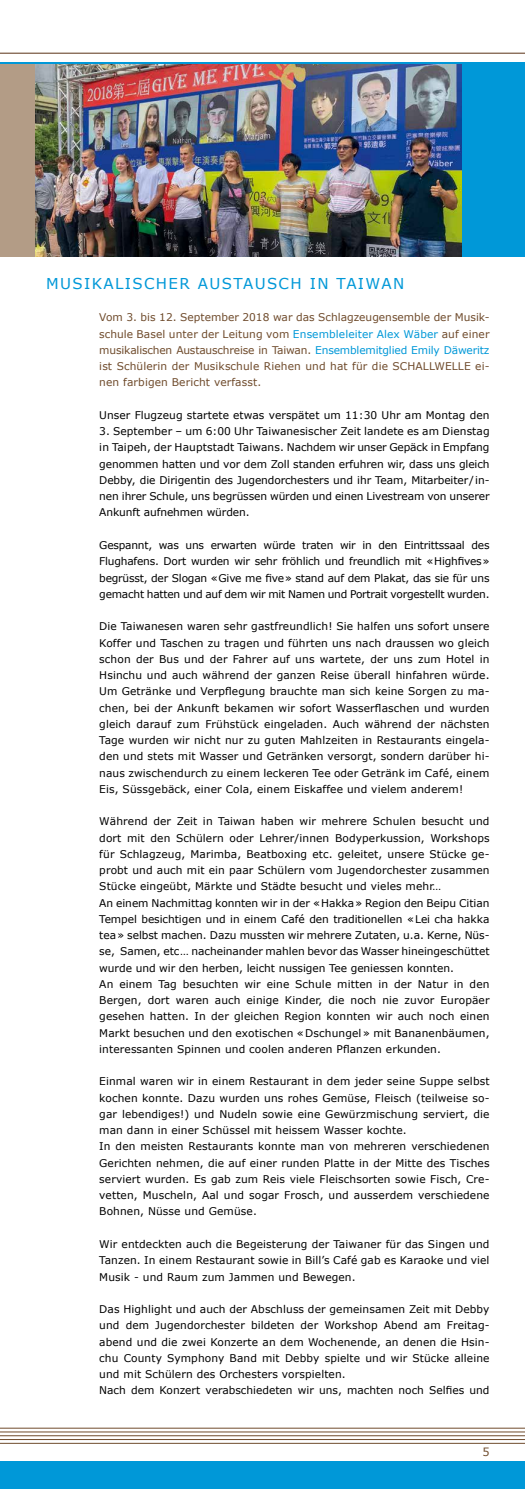
<style>
.page{position:relative;width:525px;height:1489px;background:#fff}
.page>*{position:absolute;margin:0;border:0;box-sizing:border-box;transform-origin:0 0}
.t1{font:15px "Verdana";letter-spacing:.09em;color:#0098d8}
.t2{font:11.25px "Verdana";color:#6f4b2c}
.t3{font:10.62px/16.2px "Verdana";letter-spacing:.01em;color:#000;text-align:justify}
.t4{font:10.62px/16.2px "Verdana";letter-spacing:.01em;color:#6f4b2c;text-align:justify}
.s1{color:#0098d8}
</style>
<div class="page">
<div style="left:0;top:1460px;width:524px;height:28px;background:#0098d8"></div>
<hr style="left:0;top:1427px;width:524px;height:1px;background:#6f4b2c">
<hr style="left:0;top:1431px;width:524px;height:1px;background:#6f4b2c">
<hr style="left:0;top:1435px;width:524px;height:1px;background:#6f4b2c">
<hr style="left:0;top:1439px;width:524px;height:1px;background:#6f4b2c">
<hr style="left:0;top:1442px;width:524px;height:1px;background:#6f4b2c">
<div style="left:0;top:62px;width:524px;height:195px;background:#0098d8"></div>
<div style="left:0;top:64px;width:35px;height:192px;background:#b39c86"></div>
<hr style="left:0;top:53px;width:524px;height:1px;background:#593115">
<img style="left:35px;top:64px;width:426px;height:193px">
<h1 class="t1" style="left:46px;top:274px;width:359px">MUSIKALISCHER AUSTAUSCH IN TAIWAN</h1>
<p class="t4" style="left:99px;top:309px;width:391px">Vom 3. bis 12. September 2018 war das Schlagzeugensemble der Musik&shy;schule Basel unter der Leitung vom <span class="s1">Ensembleleiter Alex Wäber</span> auf einer musikalischen Austauschreise in Taiwan. <span class="s1">Ensemblemitglied Emily Däweritz </span>ist Schülerin der Musikschule Riehen und hat für die SCHALLWELLE ei&shy;nen farbigen Bericht verfasst.</p>
<p class="t3" style="left:99px;top:407px;width:391px">Unser Flugzeug startete etwas verspätet um 11:30 Uhr am Montag den</p>
<p class="t3" style="left:99px;top:423px;width:391px">3. September – um 6:00 Uhr Taiwanesischer Zeit landete es am Dienstag in Taipeh, der Hauptstadt Taiwans. Nachdem wir unser Gepäck in Empfang genommen hatten und vor dem Zoll standen erfuhren wir, dass uns gleich Debby, die Dirigentin des Jugendorchesters und ihr Team, Mitarbeiter/in&shy;nen ihrer Schule, uns begrüssen würden und einen Livestream von unserer Ankunft aufnehmen würden.</p>
<p class="t3" style="left:99px;top:537px;width:391px">Gespannt, was uns erwarten würde traten wir in den Eintrittssaal des Flughafens. Dort wurden wir sehr fröhlich und freundlich mit «Highfives» begrüsst, der Slogan «Give me five» stand auf dem Plakat, das sie für uns gemacht hatten und auf dem wir mit Namen und Portrait vorgestellt wurden.</p>
<p class="t3" style="left:99px;top:618px;width:391px">Die Taiwanesen waren sehr gastfreundlich! Sie halfen uns sofort unsere Koffer und Taschen zu tragen und führten uns nach draussen wo gleich schon der Bus und der Fahrer auf uns wartete, der uns zum Hotel in Hsinchu und auch während der ganzen Reise überall hinfahren würde.<br>Um Getränke und Verpflegung brauchte man sich keine Sorgen zu ma&shy;chen, bei der Ankunft bekamen wir sofort Wasserflaschen und wurden gleich darauf zum Frühstück eingeladen. Auch während der nächsten Tage wurden wir nicht nur zu guten Mahlzeiten in Restaurants eingela&shy;den und stets mit Wasser und Getränken versorgt, sondern darüber hi&shy;naus zwischendurch zu einem leckeren Tee oder Getränk im Café, einem Eis, Süssgebäck, einer Cola, einem Eiskaffee und vielem anderem!</p>
<p class="t3" style="left:99px;top:813px;width:391px;text-align:left">Während der Zeit in Taiwan haben wir mehrere Schulen besucht und dort mit den Schülern oder Lehrer/innen Bodyperkussion, Workshops für Schlagzeug, Marimba, Beatboxing etc. geleitet, unsere Stücke ge&shy;probt und auch mit ein paar Schülern vom Jugendorchester zusammen Stücke eingeübt, Märkte und Städte besucht und vieles mehr…<br>An einem Nachmittag konnten wir in der «Hakka» Region den Beipu Citian Tempel besichtigen und in einem Café den traditionellen «Lei cha hakka tea» selbst machen. Dazu mussten wir mehrere Zutaten, u.a. Kerne, Nüs&shy;se, Samen, etc … nacheinander mahlen bevor das Wasser hineingeschüttet wurde und wir den herben, leicht nussigen Tee geniessen konnten.<br>An einem Tag besuchten wir eine Schule mitten in der Natur in den Bergen, dort waren auch einige Kinder, die noch nie zuvor Europäer gesehen hatten. In der gleichen Region konnten wir auch noch einen Markt besuchen und den exotischen «Dschungel» mit Bananenbäumen, interessanten Spinnen und coolen anderen Pflanzen erkunden.</p>
<p class="t3" style="left:99px;top:1073px;width:391px;text-align:left">Einmal waren wir in einem Restaurant in dem jeder seine Suppe selbst kochen konnte. Dazu wurden uns rohes Gemüse, Fleisch (teilweise so&shy;gar lebendiges!) und Nudeln sowie eine Gewürzmischung serviert, die man dann in einer Schüssel mit heissem Wasser kochte.<br>In den meisten Restaurants konnte man von mehreren verschiedenen Gerichten nehmen, die auf einer runden Platte in der Mitte des Tisches serviert wurden. Es gab zum Reis viele Fleischsorten sowie Fisch, Cre&shy;vetten, Muscheln, Aal und sogar Frosch, und ausserdem verschiedene Bohnen, Nüsse und Gemüse.</p>
<p class="t3" style="left:99px;top:1235px;width:391px">Wir entdeckten auch die Begeisterung der Taiwaner für das Singen und Tanzen. In einem Restaurant sowie in Bill’s Café gab es Karaoke und viel Musik - und Raum zum Jammen und Bewegen.</p>
<p class="t3" style="left:99px;top:1300px;width:391px;text-align:left">Das Highlight und auch der Abschluss der gemeinsamen Zeit mit Debby und dem Jugendorchester bildeten der Workshop Abend am Freitag&shy;abend und die zwei Konzerte an dem Wochenende, an denen die Hsin&shy;chu County Symphony Band mit Debby spielte und wir Stücke alleine und mit Schülern des Orchesters vorspielten.<br>Nach dem Konzert verabschiedeten wir uns, machten noch Selfies und</p>
<p class="t2" style="left:482px;top:1444px;width:9px">5</p>
</div>
